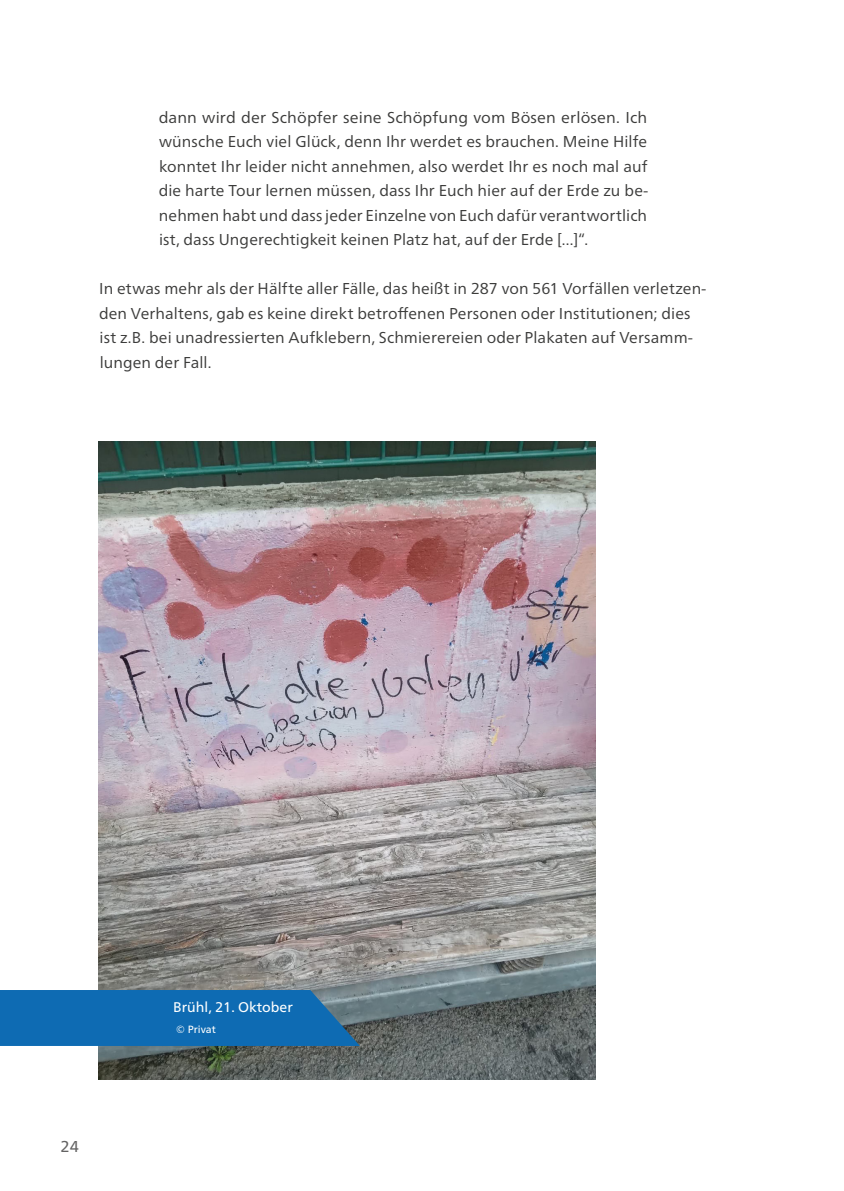
<style>
.page{position:relative;width:844px;height:1191px;background:#fff}
.page>*{position:absolute;margin:0;border:0;box-sizing:border-box;transform-origin:0 0}
.t1{font:15.75px/24.5px "Neue Frutiger World";letter-spacing:.005em;color:#3c3c3b;text-align:justify}
.t2{font:15.75px "Neue Frutiger World";color:#646363}
.t3{font:14px "Neue Frutiger World";color:#fff}
.t4{font:10.5px "Neue Frutiger World";color:#fff}
</style>
<div class="page">
<img style="left:99px;top:441px;width:496px;height:638px">
<div style="left:0;top:990px;width:360px;height:56px;background:#0e6bb3"></div>
<p class="t1" style="left:159px;top:105px;width:491px">dann wird der Schöpfer seine Schöpfung vom Bösen erlösen. Ich wünsche Euch viel Glück, denn Ihr werdet es brauchen. Meine Hilfe konntet Ihr leider nicht annehmen, also werdet Ihr es noch mal auf die harte Tour lernen müssen, dass Ihr Euch hier auf der Erde zu be&shy;nehmen habt und dass jeder Einzelne von Euch dafür verantwortlich ist, dass Ungerechtigkeit keinen Platz hat, auf der Erde [...]“.</p>
<p class="t1" style="left:99px;top:276px;width:608px;text-align:left">In etwas mehr als der Hälfte aller Fälle, das heißt in 287 von 561 Vorfällen verletzen&shy;den Verhaltens, gab es keine direkt betroffenen Personen oder Institutionen; dies ist z.B. bei unadressierten Aufklebern, Schmierereien oder Plakaten auf Versamm&shy;lungen der Fall.</p>
<p class="t2" style="left:60px;top:1134px;width:20px">24</p>
<p class="t3" style="left:173px;top:996px;width:121px">Brühl, 21. Oktober</p>
<p class="t4" style="left:176px;top:1021px;width:42px">© Privat</p>
</div>
